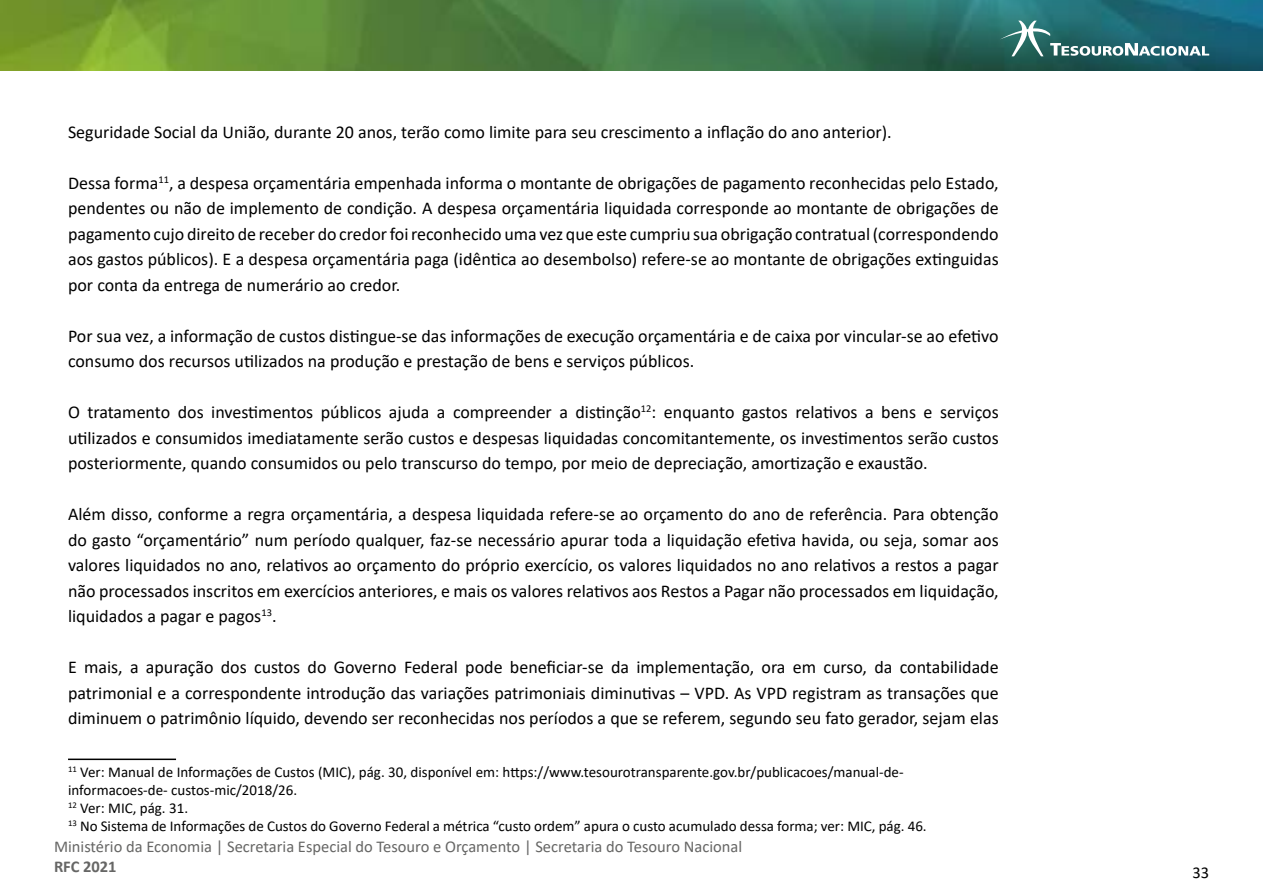
<style>
.page{position:relative;width:1263px;height:893px;background:#fff}
.page>*{position:absolute;margin:0;border:0;box-sizing:border-box;transform-origin:0 0}
.t1{font:18px/25.5px "Calibri";color:#000;text-align:justify}
.t2{font:16.5px "Calibri";color:#666665}
.t3{font:700 16.5px "Calibri";color:#666665}
.t4{font:16.5px "Calibri";color:#000}
.t5{font:15px/18px "Calibri";color:#000}
</style>
<div class="page">
<img style="left:0;top:0;width:1263px;height:70px">
<svg style="left:1000px;top:19px;width:209px;height:37px;background:#437e84"></svg>
<hr style="left:68px;top:759px;width:108px;height:1px;background:#000">
<p class="t1" style="left:68px;top:119px;width:825px">Seguridade Social da União, durante 20 anos, terão como limite para seu crescimento a inflação do ano anterior).</p>
<p class="t1" style="left:68px;top:170px;width:932px">Dessa forma<sup>11</sup>, a despesa orçamentária empenhada informa o montante de obrigações de pagamento reconhecidas pelo Estado, pendentes ou não de implemento de condição. A despesa orçamentária liquidada corresponde ao montante de obrigações de pagamento cujo direito de receber do credor foi reconhecido uma vez que este cumpriu sua obrigação contratual (correspondendo aos gastos públicos). E a despesa orçamentária paga (idêntica ao desembolso) refere-se ao montante de obrigações extinguidas por conta da entrega de numerário ao credor.</p>
<p class="t1" style="left:68px;top:323px;width:932px">Por sua vez, a informação de custos distingue-se das informações de execução orçamentária e de caixa por vincular-se ao efetivo consumo dos recursos utilizados na produção e prestação de bens e serviços públicos.</p>
<p class="t1" style="left:68px;top:399px;width:932px">O tratamento dos investimentos públicos ajuda a compreender a distinção<sup>12</sup>: enquanto gastos relativos a bens e serviços utilizados e consumidos imediatamente serão custos e despesas liquidadas concomitantemente, os investimentos serão custos posteriormente, quando consumidos ou pelo transcurso do tempo, por meio de depreciação, amortização e exaustão.</p>
<p class="t1" style="left:68px;top:501px;width:932px">Além disso, conforme a regra orçamentária, a despesa liquidada refere-se ao orçamento do ano de referência. Para obtenção do gasto “orçamentário” num período qualquer, faz-se necessário apurar toda a liquidação efetiva havida, ou seja, somar aos valores liquidados no ano, relativos ao orçamento do próprio exercício, os valores liquidados no ano relativos a restos a pagar não processados inscritos em exercícios anteriores, e mais os valores relativos aos Restos a Pagar não processados em liquidação, liquidados a pagar e pagos<sup>13</sup>.</p>
<p class="t1" style="left:68px;top:654px;width:932px">E mais, a apuração dos custos do Governo Federal pode beneficiar-se da implementação, ora em curso, da contabilidade patrimonial e a correspondente introdução das variações patrimoniais diminutivas – VPD. As VPD registram as transações que diminuem o patrimônio líquido, devendo ser reconhecidas nos períodos a que se referem, segundo seu fato gerador, sejam elas</p>
<p class="t5" style="left:68px;top:763px;width:860px"><sup>11</sup> Ver: Manual de Informações de Custos (MIC), pág. 30, disponível em: https://www.tesourotransparente.gov.br/publicacoes/manual-de&shy;informacoes-de- custos-mic/2018/26.<br><sup>12</sup> Ver: MIC, pág. 31.<br><sup>13</sup> No Sistema de Informações de Custos do Governo Federal a métrica “custo ordem” apura o custo acumulado dessa forma; ver: MIC, pág. 46.</p>
<p class="t2" style="left:54px;top:835px;width:690px">Ministério da Economia | Secretaria Especial do Tesouro e Orçamento | Secretaria do Tesouro Nacional</p>
<p class="t3" style="left:54px;top:854px;width:64px">RFC 2021</p>
<p class="t4" style="left:1192px;top:861px;width:18px">33</p>
</div>
